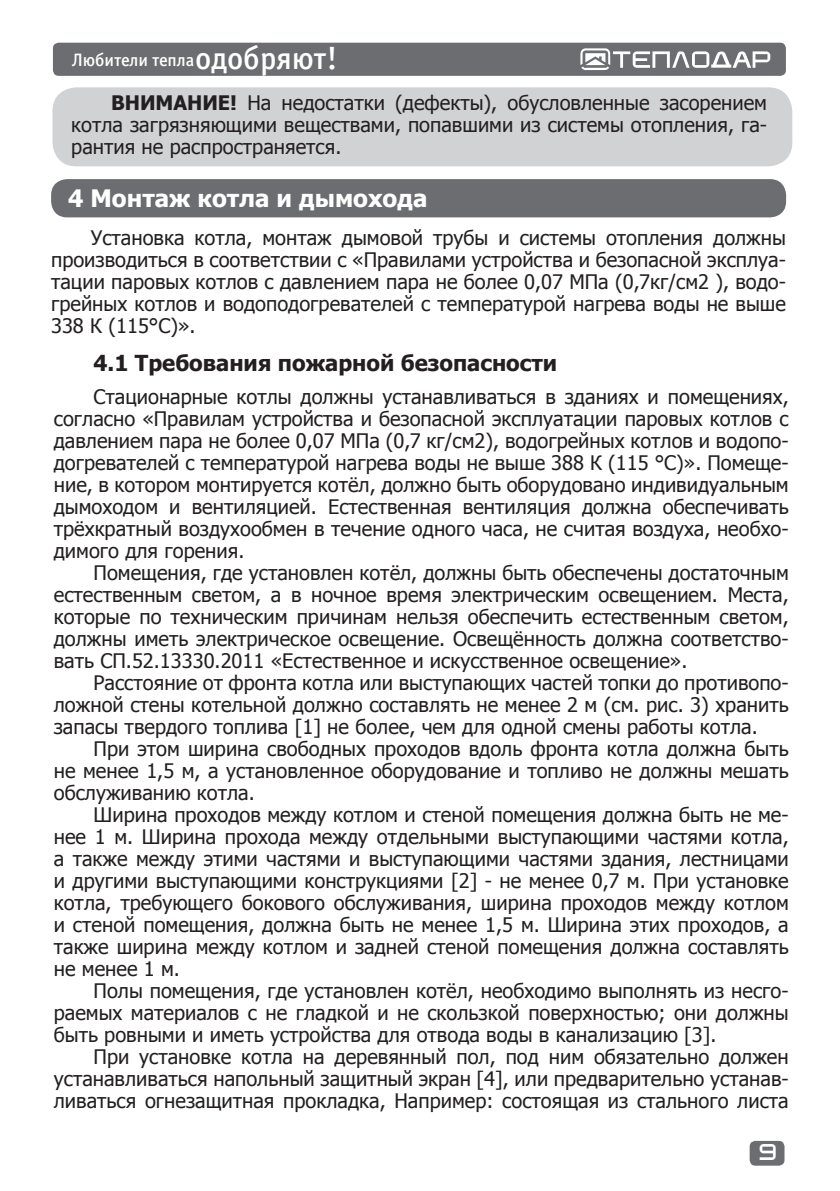
<style>
.page{position:relative;width:840px;height:1191px;background:#fff}
.page>*{position:absolute;margin:0;border:0;box-sizing:border-box;transform-origin:0 0}
.t1{font:700 24px "Tahoma";color:#fff}
.t2{font:700 22px "Tahoma";color:#231f20}
.t3{font:20px/22px "Tahoma";color:#231f20;text-align:justify}
.t4{font:18px "Officina Sans Medium C";letter-spacing:-.005em;color:#fff}
.t5{font:16px "teplodar";color:#fff}
.s1{font-size:32px}
.s2{font-weight:700}
</style>
<div class="page">
<div style="left:749px;top:1140px;width:35px;height:25px;background:#6c6d70;border-radius:6px"></div>
<div style="left:53px;top:43px;width:732px;height:33px;background:#6c6d70;border-radius:6px"></div>
<svg style="left:580px;top:48px;width:189px;height:22px"></svg>
<div style="left:52px;top:87px;width:739px;height:79px;background:#d1d2d4;border-radius:24px"></div>
<div style="left:51px;top:179px;width:734px;height:38px;background:#6c6d70;border-radius:16px"></div>
<p class="t4" style="left:72px;top:50px;width:267px">Любители тепла<span class="s1">одобряют!</span></p>
<p class="t3" style="left:71px;top:91px;width:697px;text-indent:40px"><span class="s2">ВНИМАНИЕ!</span> На недостатки (дефекты), обусловленные засорением котла загрязняющими веществами, попавшими из системы отопления, га&shy;рантия не распространяется.</p>
<p class="t1" style="left:68px;top:182px;width:360px">4 Монтаж котла и дымохода</p>
<p class="t3" style="left:51px;top:226px;width:736px;text-indent:40px">Установка котла, монтаж дымовой трубы и системы отопления должны производиться в соответствии с «Правилами устройства и безопасной эксплуа&shy;тации паровых котлов с давлением пара не более 0,07 МПа (0,7кг/см2 ), водо&shy;грейных котлов и водоподогревателей с температурой нагрева воды не выше 338 К (115°С)».</p>
<p class="t2" style="left:93px;top:348px;width:465px">4.1 Требования пожарной безопасности</p>
<p class="t3" style="left:54px;top:385px;width:736px;text-indent:40px">Стационарные котлы должны устанавливаться в зданиях и помещениях, согласно «Правилам устройства и безопасной эксплуатации паровых котлов с давлением пара не более 0,07 МПа (0,7 кг/см2), водогрейных котлов и водопо&shy;догревателей с температурой нагрева воды не выше 388 К (115 °С)». Помеще&shy;ние, в котором монтируется котёл, должно быть оборудовано индивидуальным дымоходом и вентиляцией. Естественная вентиляция должна обеспечивать трёхкратный воздухообмен в течение одного часа, не считая воздуха, необхо&shy;димого для горения.</p>
<p class="t3" style="left:54px;top:561px;width:736px;text-indent:40px">Помещения, где установлен котёл, должны быть обеспечены достаточным естественным светом, а в ночное время электрическим освещением. Места, которые по техническим причинам нельзя обеспечить естественным светом, должны иметь электрическое освещение. Освещённость должна соответство&shy;вать СП.52.13330.2011 «Естественное и искусственное освещение».</p>
<p class="t3" style="left:54px;top:671px;width:736px;text-indent:40px">Расстояние от фронта котла или выступающих частей топки до противопо&shy;ложной стены котельной должно составлять не менее 2 м (см. рис. 3) хранить запасы твердого топлива [1] не более, чем для одной смены работы котла.</p>
<p class="t3" style="left:54px;top:737px;width:736px;text-indent:40px">При этом ширина свободных проходов вдоль фронта котла должна быть не менее 1,5 м, а установленное оборудование и топливо не должны мешать обслуживанию котла.</p>
<p class="t3" style="left:54px;top:803px;width:736px;text-indent:40px">Ширина проходов между котлом и стеной помещения должна быть не ме&shy;нее 1 м. Ширина прохода между отдельными выступающими частями котла, а также между этими частями и выступающими частями здания, лестницами и другими выступающими конструкциями [2] - не менее 0,7 м. При установке котла, требующего бокового обслуживания, ширина проходов между котлом и стеной помещения, должна быть не менее 1,5 м. Ширина этих проходов, а также ширина между котлом и задней стеной помещения должна составлять не менее 1 м.</p>
<p class="t3" style="left:54px;top:979px;width:736px;text-indent:40px">Полы помещения, где установлен котёл, необходимо выполнять из несго&shy;раемых материалов с не гладкой и не скользкой поверхностью; они должны быть ровными и иметь устройства для отвода воды в канализацию [3].</p>
<p class="t3" style="left:54px;top:1045px;width:736px;text-indent:40px">При установке котла на деревянный пол, под ним обязательно должен устанавливаться напольный защитный экран [4], или предварительно устанав&shy;ливаться огнезащитная прокладка, Например: состоящая из стального листа</p>
<p class="t5" style="left:759px;top:1145px;width:18px">9</p>
</div>
